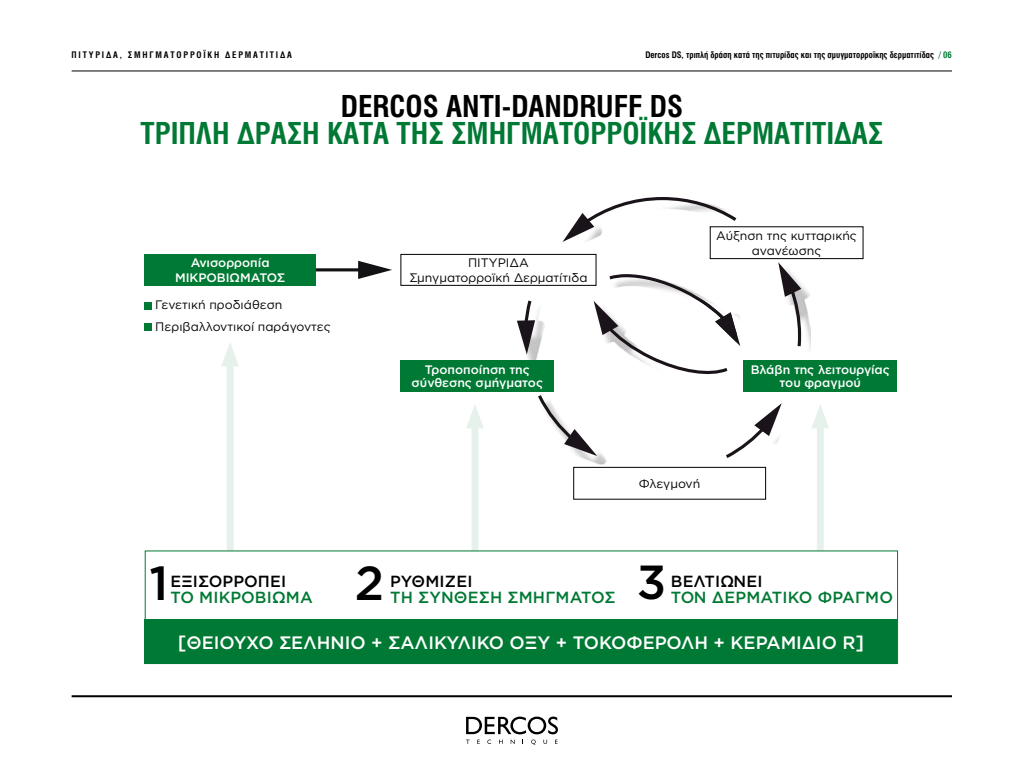
<style>
.page{position:relative;width:1024px;height:768px;background:#fff}
.page>*{position:absolute;margin:0;border:0;box-sizing:border-box;transform-origin:0 0}
.t1{font:500 47.7px "Gotham Greek";color:#000}
.t2{font:30px "UB Helvetica Cond Bold";color:#007934}
.t3{font:30px "UB Helvetica Cond Bold";color:#000}
.t4{font:500 18px "Gotham Greek";color:#fff}
.t5{font:500 16.1px "Gotham Greek";letter-spacing:.01em;color:#007934}
.t6{font:500 16.1px "Gotham Greek";letter-spacing:.01em;color:#000}
.t7{font:12.3px/14.8px "Gotham Greek";color:#000;text-align:center}
.t8{font:500 12.3px/12.3px "Gotham Greek";color:#fff;text-align:center}
.t9{font:9px "UB Helvetica Cond Bold";color:#000}
.t10{font:9px "UB Helvetica Cond Bold";letter-spacing:.2em;color:#000}
.s1{color:#007934}
.s2{font-size:19.2px}
</style>
<div class="page">
<div style="left:227px;top:356px;width:7px;height:195px;background:#e6f1eb"></div>
<svg style="left:222px;top:343px;width:17px;height:23px"></svg>
<div style="left:471px;top:418px;width:7px;height:133px;background:#e6f1eb"></div>
<svg style="left:466px;top:405px;width:18px;height:23px"></svg>
<div style="left:817px;top:418px;width:7px;height:133px;background:#e6f1eb"></div>
<svg style="left:812px;top:404px;width:17px;height:24px"></svg>
<hr style="left:72px;top:695px;width:880px;height:2px;background:#000">
<hr style="left:72px;top:71px;width:880px;height:1px;background:#000">
<svg style="left:466px;top:717px;width:92px;height:17px"></svg>
<svg style="left:511px;top:740px;width:4px;height:4px"></svg>
<svg style="left:531px;top:740px;width:5px;height:5px"></svg>
<svg style="left:543px;top:740px;width:4px;height:4px"></svg>
<svg style="left:562px;top:197px;width:175px;height:45px"></svg>
<img style="left:803px;top:287px;width:7px;height:60px">
<svg style="left:778px;top:262px;width:25px;height:85px"></svg>
<svg style="left:726px;top:403px;width:56px;height:55px"></svg>
<img style="left:578px;top:452px;width:28px;height:13px">
<svg style="left:538px;top:395px;width:59px;height:61px"></svg>
<img style="left:527px;top:308px;width:17px;height:52px">
<svg style="left:517px;top:300px;width:18px;height:55px"></svg>
<svg style="left:594px;top:274px;width:146px;height:101px"></svg>
<hr style="left:302px;top:268px;width:79px;height:3px;background:#121214">
<svg style="left:358px;top:261px;width:34px;height:18px"></svg>
<div style="left:145px;top:254px;width:171px;height:32px;background:#007934"></div>
<div style="left:400px;top:360px;width:154px;height:32px;background:#007934"></div>
<div style="left:743px;top:360px;width:154px;height:32px;background:#007934"></div>
<div style="left:400px;top:254px;width:196px;height:32px;border:1px solid #000"></div>
<div style="left:710px;top:226px;width:153px;height:33px;border:1px solid #000"></div>
<div style="left:573px;top:467px;width:193px;height:33px;border:1px solid #000"></div>
<div style="left:144px;top:302px;width:8px;height:8px;background:#007934"></div>
<div style="left:144px;top:323px;width:8px;height:8px;background:#007934"></div>
<div style="left:145px;top:620px;width:752px;height:44px;background:#007934"></div>
<p class="t10" style="left:72px;top:49px;width:222px">ΠΙΤΥΡΙΔΑ, ΣΜΗΓΜΑΤΟΡΡΟΪΚΗ ΔΕΡΜΑΤΙΤΙΔΑ</p>
<p class="t9" style="left:645px;top:49px;width:308px">Dercos DS, τριπλή δράση κατά της πιτυρίδας και της σμυγματορροϊκης δερματιτίδας <span class="s1">/ 06</span></p>
<h2 class="t3" style="left:341px;top:89px;width:344px">DERCOS ANTI-DANDRUFF DS</h2>
<h2 class="t2" style="left:141px;top:116px;width:744px">ΤΡΙΠΛΗ ΔΡΑΣΗ ΚΑΤΑ ΤΗΣ ΣΜHΓΜΑΤΟΡΡΟΪΚΗΣ ΔΕΡΜΑΤΙΤΙΔΑΣ</h2>
<p class="t8" style="left:175px;top:255px;width:112px;line-height:14.8px">Ανισορροπία<br>ΜΙΚΡΟΒIΩΜΑΤΟΣ</p>
<p class="t7" style="left:155px;top:294px;width:177px;line-height:21.1px;text-align:left">Γενετική προδιάθεση<br>Περιβαλλοντικοί παράγοντες</p>
<p class="t7" style="left:409px;top:255px;width:180px">ΠΙΤΥΡIΔΑ<br>Σμηγματορροϊκή Δερματίτιδα</p>
<p class="t7" style="left:716px;top:228px;width:142px">Αύξηση της κυτταρικής ανανέωσης</p>
<p class="t8" style="left:412px;top:363px;width:133px">Τροποποίηση της σύνθεσης σμήγματος</p>
<p class="t8" style="left:751px;top:363px;width:141px">Βλάβη της λειτουργίας του φραγμού</p>
<p class="t7" style="left:639px;top:476px;width:63px">Φλεγμονή</p>
<h1 class="t1" style="left:355px;top:556px;width:31px">2</h1>
<h1 class="t1" style="left:149px;top:556px;width:20px">1</h1>
<h1 class="t1" style="left:637px;top:555px;width:31px">3</h1>
<h3 class="t6" style="left:671px;top:572px;width:93px">ΒΕΛΤΙΩΝΕΙ</h3>
<h3 class="t6" style="left:170px;top:572px;width:117px">ΕΞΙΣΟΡΡΟΠΕΙ</h3>
<h3 class="t6" style="left:390px;top:572px;width:84px">ΡΥΘΜΙΖΕΙ</h3>
<h3 class="t5" style="left:671px;top:588px;width:224px">ΤΟΝ ΔΕΡΜΑΤΙΚΟ ΦΡΑΓΜΟ</h3>
<h3 class="t4" style="left:178px;top:632px;width:688px"><span class="s2">[</span>ΘΕΙΟΥΧΟ ΣΕΛΗΝΙΟ + ΣΑΛΙΚΥΛΙΚΟ ΟΞΥ + ΤΟΚΟΦΕΡΟΛΗ + ΚΕΡΑΜΙΔΙΟ R<span class="s2">]</span></h3>
<h3 class="t5" style="left:170px;top:588px;width:144px">ΤΟ ΜΙΚΡΟΒΙΩΜΑ</h3>
<h3 class="t5" style="left:390px;top:588px;width:227px">ΤΗ ΣΥΝΘΕΣΗ ΣΜΗΓΜΑΤΟΣ</h3>
</div>
